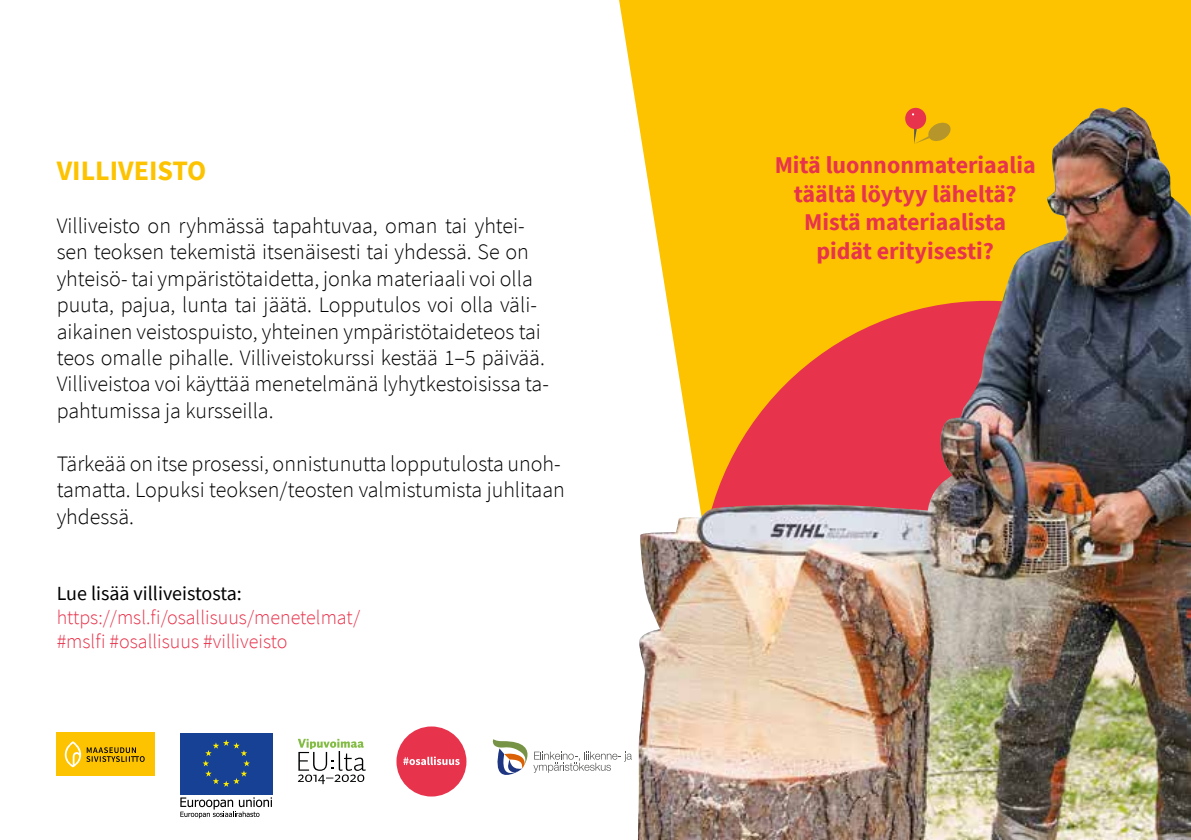
<style>
.page{position:relative;width:1191px;height:840px;background:#fff}
.page>*{position:absolute;margin:0;border:0;box-sizing:border-box;transform-origin:0 0}
.t1{font:700 28px "Source Sans Pro";color:#fdc300}
.t2{font:700 24px/28.8px "Source Sans Pro";color:#e7344c;text-align:center}
.t3{font:300 22px/26.4px "Source Sans Pro";color:#000}
.t4{font:300 20px/24px "Source Sans Pro";color:#e7344c}
.t5{font:20px "Source Sans Pro";color:#000}
</style>
<div class="page">
<div style="left:619px;top:0;width:572px;height:118px;background:#fdc300"></div>
<div style="left:180px;top:732px;width:92px;height:61px;background:#164194"></div>
<svg style="left:202px;top:740px;width:48px;height:46px"></svg>
<svg style="left:180px;top:797px;width:92px;height:20px"></svg>
<div style="left:56px;top:732px;width:99px;height:43px;background:#fdc300"></div>
<svg style="left:65px;top:741px;width:80px;height:25px"></svg>
<svg style="left:298px;top:738px;width:68px;height:45px"></svg>
<div style="left:396px;top:726px;width:70px;height:70px;background:#e7344c;border-radius:50%"></div>
<svg style="left:403px;top:756px;width:56px;height:8px"></svg>
<svg style="left:492px;top:739px;width:140px;height:36px"></svg>
<img style="left:638px;top:107px;width:553px;height:732px">
<p class="t1" style="left:57px;top:151px;width:151px">VILLIVEISTO</p>
<p class="t3" style="left:57px;top:212px;width:494px">Villiveisto on ryhmässä tapahtuvaa, oman tai yhtei&shy;sen teoksen tekemistä itsenäisesti tai yhdessä. Se on yhteisö- tai ympäristötaidetta, jonka materiaali voi olla puuta, pajua, lunta tai jäätä. Lopputulos voi olla väli&shy;aikainen veistospuisto, yhteinen ympäristötaideteos tai teos omalle pihalle. Villiveistokurssi kestää 1–5 päivää.<br>Villiveistoa voi käyttää menetelmänä lyhytkestoisissa ta&shy;pahtumissa ja kursseilla.</p>
<p class="t3" style="left:57px;top:450px;width:510px">Tärkeää on itse prosessi, onnistunutta lopputulosta unoh&shy;tamatta. Lopuksi teoksen/teosten valmistumista juhlitaan yhdessä.</p>
<p class="t5" style="left:57px;top:580px;width:187px">Lue lisää villiveistosta:</p>
<p class="t4" style="left:57px;top:605px;width:305px">https://msl.fi/osallisuus/menetelmat/ #mslfi #osallisuus #villiveisto</p>
<p class="t2" style="left:774px;top:150px;width:262px">Mitä luonnonmateriaalia täältä löytyy läheltä?<br>Mistä materiaalista pidät erityisesti?</p>
</div>
